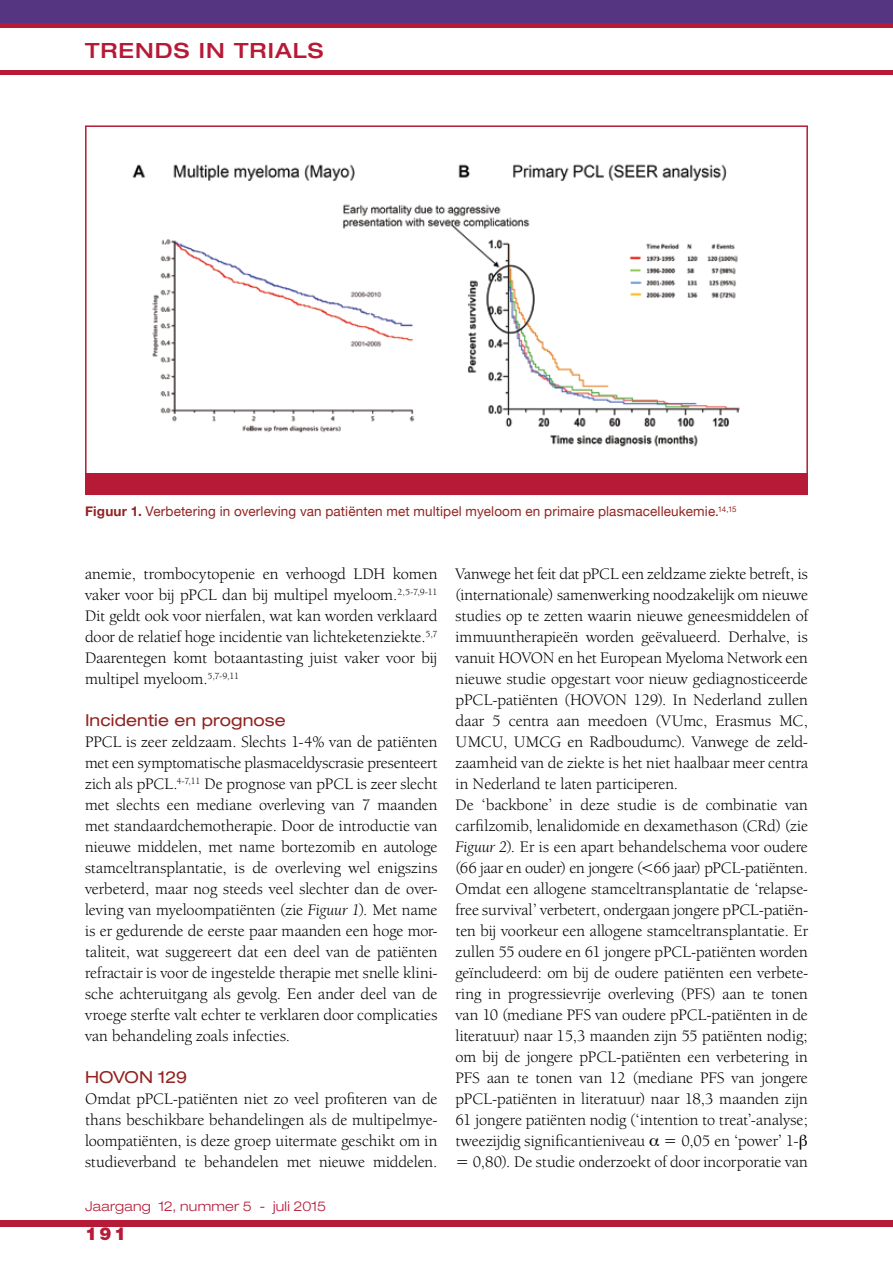
<style>
.page{position:relative;width:893px;height:1263px;background:#fff}
.page>*{position:absolute;margin:0;border:0;box-sizing:border-box;transform-origin:0 0}
.t1{font:500 expanded 21px "Helvetica Neue LT Std";letter-spacing:.05em;color:#b61a37}
.t2{font:900 18px "Helvetica Neue LT Std";color:#b61a37}
.t3{font:16.5px/21px "Berkeley Oldstyle IT Cby BT";color:#000;text-align:justify}
.t4{font:expanded 16.5px "Helvetica Neue LT Std";letter-spacing:.005em;color:#922421}
.t5{font:expanded 16.5px "Helvetica Neue LT Std";letter-spacing:-.025em;color:#922421}
.t6{font:13.5px "Helvetica Neue";letter-spacing:.01em;color:#922421}
.t7{font:300 expanded 13.5px "Helvetica Neue LT Std";letter-spacing:.02em;color:#b61a37}
.s1{font-weight:700}
.s2{font-style:italic}
</style>
<div class="page">
<div style="left:0;top:0;width:893px;height:23px;background:#553482"></div>
<div style="left:0;top:1220px;width:893px;height:7px;background:#b61a37"></div>
<hr style="left:0;top:70px;width:893px;height:4px;background:#b61a37">
<div style="left:0;top:23px;width:893px;height:5px;background:#b61a37"></div>
<img style="left:132px;top:164px;width:608px;height:283px">
<div style="left:85px;top:474px;width:723px;height:21px;background:#b61a37"></div>
<p class="t1" style="left:85px;top:37px;width:240px">TRENDS IN TRIALS</p>
<p class="t6" style="left:85px;top:501px;width:653px"><span class="s1">Figuur 1.</span> Verbetering in overleving van patiënten met multipel myeloom en primaire plasmacelleukemie.<sup>14,15</sup></p>
<p class="t3" style="left:85px;top:563px;width:354px">anemie, trombocytopenie en verhoogd LDH komen vaker voor bij pPCL dan bij multipel myeloom.<sup>2,5-7,9-11<br></sup>Dit geldt ook voor nierfalen, wat kan worden verklaard door de relatief hoge incidentie van lichteketenziekte.<sup>5,7<br></sup>Daarentegen komt botaantasting juist vaker voor bij multipel myeloom.<sup>5,7-9,11</sup></p>
<p class="t4" style="left:85px;top:710px;width:202px">Incidentie en prognose</p>
<p class="t3" style="left:85px;top:731px;width:354px">PPCL is zeer zeldzaam. Slechts 1-4% van de patiënten met een symptomatische plasmaceldyscrasie presenteert zich als pPCL.<sup>4-7,11</sup> De prognose van pPCL is zeer slecht met slechts een mediane overleving van 7 maanden met standaardchemotherapie. Door de introductie van nieuwe middelen, met name bortezomib en autologe stamceltransplantatie, is de overleving wel enigszins verbeterd, maar nog steeds veel slechter dan de over&shy;leving van myeloompatiënten (zie <span class="s2">Figuur 1</span>). Met name is er gedurende de eerste paar maanden een hoge mor&shy;taliteit, wat suggereert dat een deel van de patiënten refractair is voor de ingestelde therapie met snelle klini&shy;sche achteruitgang als gevolg. Een ander deel van de vroege sterfte valt echter te verklaren door complicaties van behandeling zoals infecties.</p>
<p class="t5" style="left:85px;top:1067px;width:104px">HOVON 129</p>
<p class="t3" style="left:85px;top:1088px;width:354px">Omdat pPCL-patiënten niet zo veel profiteren van de thans beschikbare behandelingen als de multipelmye&shy;loompatiënten, is deze groep uitermate geschikt om in studieverband te behandelen met nieuwe middelen.</p>
<p class="t7" style="left:85px;top:1198px;width:243px">Jaargang 12, nummer 5 - juli 2015</p>
<p class="t2" style="left:85px;top:1222px;width:42px">191</p>
<p class="t3" style="left:455px;top:563px;width:354px;text-align:left">Vanwege het feit dat pPCL een zeldzame ziekte betreft, is (internationale) samenwerking noodzakelijk om nieuwe studies op te zetten waarin nieuwe geneesmiddelen of immuuntherapieën worden geëvalueerd. Derhalve, is vanuit HOVON en het European Myeloma Network een nieuwe studie opgestart voor nieuw gediagnosticeerde pPCL-patiënten (HOVON 129). In Nederland zullen daar 5 centra aan meedoen (VUmc, Erasmus MC, UMCU, UMCG en Radboudumc). Vanwege de zeld&shy;zaamheid van de ziekte is het niet haalbaar meer centra in Nederland te laten participeren.<br>De ‘backbone’ in deze studie is de combinatie van carfilzomib, lenalidomide en dexamethason (CRd) (zie <span class="s2">Figuur 2</span>). Er is een apart behandelschema voor oudere (66 jaar en ouder) en jongere (&lt;66 jaar) pPCL-patiënten.<br>Omdat een allogene stamceltransplantatie de ‘relapse&shy;free survival’ verbetert, ondergaan jongere pPCL-patiën&shy;ten bij voorkeur een allogene stamceltransplantatie. Er zullen 55 oudere en 61 jongere pPCL-patiënten worden geïncludeerd: om bij de oudere patiënten een verbete&shy;ring in progressievrije overleving (PFS) aan te tonen van 10 (mediane PFS van oudere pPCL-patiënten in de literatuur) naar 15,3 maanden zijn 55 patiënten nodig; om bij de jongere pPCL-patiënten een verbetering in PFS aan te tonen van 12 (mediane PFS van jongere pPCL-patiënten in literatuur) naar 18,3 maanden zijn 61 jongere patiënten nodig (‘intention to treat’-analyse; tweezijdig significantieniveau = 0,05 en ‘power’ 1- = 0,80). De studie onderzoekt of door incorporatie van</p>
</div>
